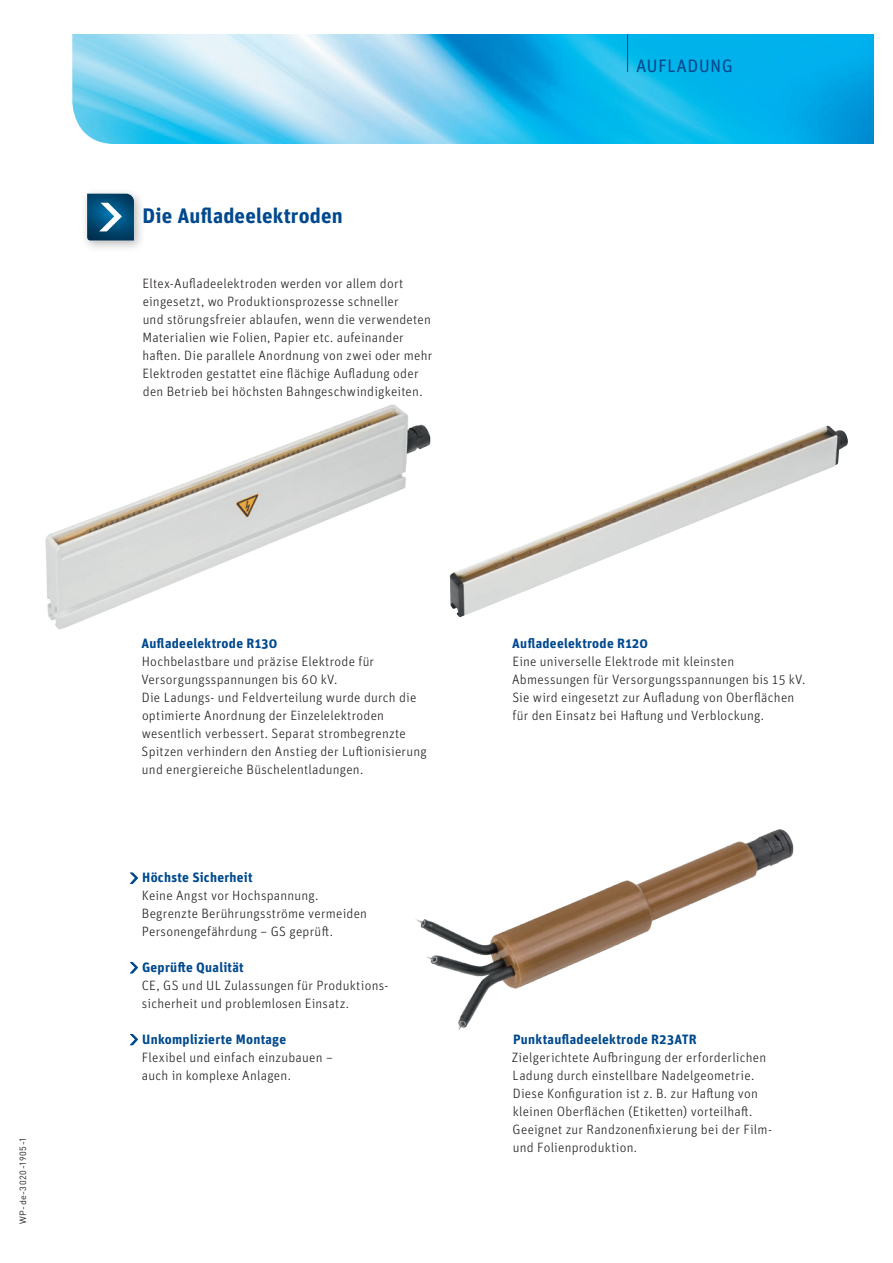
<style>
.page{position:relative;width:893px;height:1263px;background:#fff}
.page>*{position:absolute;margin:0;border:0;box-sizing:border-box;transform-origin:0 0}
.t1{font:700 21px "Unit OT";letter-spacing:.005em;color:#01498e}
.t2{font:18px "Unit OT";letter-spacing:.015em;color:#01498e}
.t3{font:300 13.5px/18px "Unit OT";letter-spacing:.015em;color:#231f20}
.t4{font:700 13.5px "Unit OT";letter-spacing:.02em;color:#01498e}
.t5{font:9px "DIN Pro";letter-spacing:.06em;color:#231f20}
</style>
<div class="page">
<div style="left:81px;top:188px;width:65px;height:65px;background:#231f20;opacity:.3"></div>
<svg style="left:87px;top:194px;width:47px;height:46px;background:#1c5d83"></svg>
<img style="left:72px;top:34px;width:802px;height:110px">
<hr style="left:627px;top:0;width:1px;height:72px;background:#01498e">
<img style="left:415px;top:829px;width:379px;height:201px">
<img style="left:461px;top:425px;width:387px;height:192px">
<img style="left:45px;top:404px;width:416px;height:226px">
<svg style="left:130px;top:873px;width:8px;height:11px"></svg>
<svg style="left:130px;top:1034px;width:8px;height:11px"></svg>
<svg style="left:130px;top:962px;width:8px;height:11px"></svg>
<div style="left:0;top:0;width:893px;height:34px;background:#fff"></div>
<p class="t5" style="left:17px;top:1224px;width:89px;rotate:-90deg">WP-de-3020-1905-1</p>
<h1 class="t1" style="left:142px;top:202px;width:202px">Die Aufladeelektroden</h1>
<p class="t3" style="left:142px;top:274px;width:291px">Eltex-Aufladeelektroden werden vor allem dort eingesetzt, wo Produktionsprozesse schneller<br>und störungsfreier ablaufen, wenn die verwendeten Materialien wie Folien, Papier etc. aufeinander haften. Die parallele Anordnung von zwei oder mehr Elektroden gestattet eine flächige Aufladung oder den Betrieb bei höchsten Bahngeschwindigkeiten.</p>
<h2 class="t2" style="left:636px;top:54px;width:98px">AUFLADUNG</h2>
<p class="t4" style="left:142px;top:635px;width:137px">Aufladeelektrode R130</p>
<p class="t3" style="left:141px;top:652px;width:287px">Hochbelastbare und präzise Elektrode für Versorgungsspannungen bis 60 kV.<br>Die Ladungs- und Feldverteilung wurde durch die optimierte Anordnung der Einzelelektroden wesentlich verbessert. Separat strombegrenzte Spitzen verhindern den Anstieg der Luftionisierung und energiereiche Büschelentladungen.</p>
<p class="t4" style="left:142px;top:868px;width:112px">Höchste Sicherheit</p>
<p class="t3" style="left:142px;top:886px;width:227px">Keine Angst vor Hochspannung.<br>Begrenzte Berührungsströme vermeiden<br>Personengefährdung – GS geprüft.</p>
<p class="t4" style="left:142px;top:958px;width:103px">Geprüfte Qualität</p>
<p class="t3" style="left:142px;top:976px;width:248px">CE, GS und UL Zulassungen für Produktions&shy;sicherheit und problemlosen Einsatz.</p>
<p class="t4" style="left:142px;top:1030px;width:145px">Unkomplizierte Montage</p>
<p class="t3" style="left:142px;top:1048px;width:193px">Flexibel und einfach einzubauen – auch in komplexe Anlagen.</p>
<p class="t4" style="left:512px;top:634px;width:137px">Aufladeelektrode R120</p>
<p class="t3" style="left:512px;top:652px;width:295px">Eine universelle Elektrode mit kleinsten Abmessungen für Versorgungsspannungen bis 15 kV.<br>Sie wird eingesetzt zur Aufladung von Oberflächen für den Einsatz bei Haftung und Verblockung.</p>
<p class="t4" style="left:513px;top:1030px;width:185px">Punktaufladeelektrode R23ATR</p>
<p class="t3" style="left:512px;top:1048px;width:262px">Zielgerichtete Aufbringung der erforderlichen Ladung durch einstellbare Nadelgeometrie.<br>Diese Konfiguration ist z. B. zur Haftung von kleinen Oberflächen (Etiketten) vorteilhaft.<br>Geeignet zur Randzonenfixierung bei der Film&shy;und Folienproduktion.</p>
</div>
